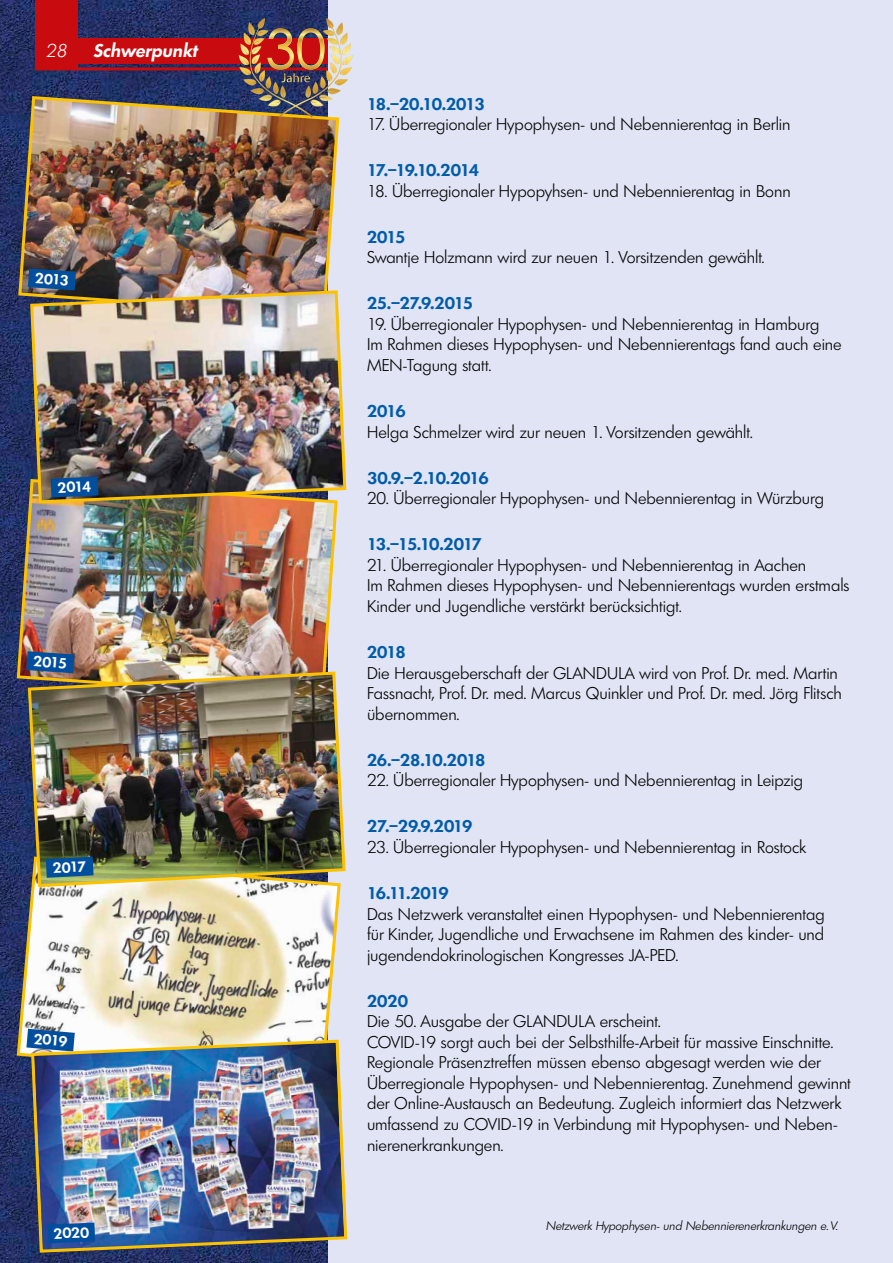
<style>
.page{position:relative;width:893px;height:1263px;background:#e0e4f4}
.page>*{position:absolute;margin:0;border:0;box-sizing:border-box;transform-origin:0 0}
.t1{font:italic 600 18px "Limerick";letter-spacing:.005em;color:#fff}
.t2{font:italic 300 18px "Limerick";color:#fff}
.t3{font:300 16.5px/20.5px "Limerick";color:#000}
.t4{font:600 16.5px "Limerick";letter-spacing:-.07em;color:#005ca9}
.t5{font:600 16.5px "Limerick";letter-spacing:-.045em;color:#005ca9}
.t6{font:600 14.25px "Limerick";color:#fff}
.t7{font:italic 300 12px "Limerick";color:#000}
</style>
<div class="page">
<img style="left:0;top:0;width:327px;height:1263px">
<div style="left:76px;top:39px;width:252px;height:25px;background:#c80b0f"></div>
<div style="left:35px;top:0;width:42px;height:69px;background:#c80b0f"></div>
<hr style="left:35px;top:67px;width:292px;height:3px;background:#c80b0f">
<img style="left:15px;top:855px;width:326px;height:229px">
<svg style="left:26px;top:1029px;width:49px;height:22px"></svg>
<img style="left:30px;top:1038px;width:318px;height:216px">
<svg style="left:48px;top:1222px;width:47px;height:21px"></svg>
<img style="left:15px;top:477px;width:323px;height:224px">
<svg style="left:26px;top:651px;width:48px;height:19px"></svg>
<img style="left:26px;top:670px;width:320px;height:219px">
<svg style="left:46px;top:857px;width:48px;height:21px"></svg>
<img style="left:17px;top:94px;width:323px;height:224px">
<svg style="left:28px;top:268px;width:48px;height:22px"></svg>
<img style="left:29px;top:289px;width:318px;height:216px">
<svg style="left:51px;top:477px;width:47px;height:20px"></svg>
<img style="left:239px;top:18px;width:114px;height:100px">
<p class="t2" style="left:46px;top:39px;width:23px">28</p>
<p class="t1" style="left:94px;top:39px;width:105px">Schwerpunkt</p>
<p class="t6" style="left:36px;top:269px;width:35px;rotate:4deg">2013</p>
<p class="t6" style="left:57px;top:478px;width:35px;rotate:-3deg">2014</p>
<p class="t6" style="left:34px;top:652px;width:35px;rotate:4deg">2015</p>
<p class="t6" style="left:52px;top:859px;width:35px;rotate:-3deg">2017</p>
<p class="t6" style="left:35px;top:1029px;width:35px;rotate:5deg">2019</p>
<p class="t6" style="left:53px;top:1224px;width:37px;rotate:-3deg">2020</p>
<p class="t4" style="left:367px;top:93px;width:119px">18.–20.10.2013</p>
<p class="t3" style="left:367px;top:114px;width:425px">17. Überregionaler Hypophysen- und Nebennierentag in Berlin</p>
<p class="t4" style="left:367px;top:160px;width:114px">17.–19.10.2014</p>
<p class="t3" style="left:367px;top:181px;width:425px">18. Überregionaler Hypopyhsen- und Nebennierentag in Bonn</p>
<p class="t4" style="left:367px;top:226px;width:40px">2015</p>
<p class="t3" style="left:367px;top:247px;width:399px">Swantje Holzmann wird zur neuen 1. Vorsitzenden gewählt.</p>
<p class="t4" style="left:367px;top:293px;width:108px">25.–27.9.2015</p>
<p class="t3" style="left:367px;top:314px;width:476px">19. Überregionaler Hypophysen- und Nebennierentag in Hamburg<br>Im Rahmen dieses Hypophysen- und Nebennierentags fand auch eine<br>MEN-Tagung statt.</p>
<p class="t4" style="left:367px;top:400px;width:40px">2016</p>
<p class="t3" style="left:367px;top:421px;width:387px">Helga Schmelzer wird zur neuen 1. Vorsitzenden gewählt.</p>
<p class="t4" style="left:367px;top:467px;width:123px">30.9.–2.10.2016</p>
<p class="t3" style="left:367px;top:488px;width:459px">20. Überregionaler Hypophysen- und Nebennierentag in Würzburg</p>
<p class="t4" style="left:367px;top:534px;width:117px">13.–15.10.2017</p>
<p class="t3" style="left:367px;top:555px;width:484px">21. Überregionaler Hypophysen- und Nebennierentag in Aachen<br>Im Rahmen dieses Hypophysen- und Nebennierentags wurden erstmals<br>Kinder und Jugendliche verstärkt berücksichtigt.</p>
<p class="t4" style="left:367px;top:641px;width:40px">2018</p>
<p class="t3" style="left:367px;top:662px;width:476px">Die Herausgeberschaft der GLANDULA wird von Prof. Dr. med. Martin<br>Fassnacht, Prof. Dr. med. Marcus Quinkler und Prof. Dr. med. Jörg Flitsch übernommen.</p>
<p class="t5" style="left:367px;top:749px;width:120px">26.–28.10.2018</p>
<p class="t3" style="left:367px;top:770px;width:438px">22. Überregionaler Hypophysen- und Nebennierentag in Leipzig</p>
<p class="t4" style="left:367px;top:816px;width:107px">27.–29.9.2019</p>
<p class="t3" style="left:367px;top:837px;width:441px">23. Überregionaler Hypophysen- und Nebennierentag in Rostock</p>
<p class="t4" style="left:367px;top:882px;width:83px">16.11.2019</p>
<p class="t3" style="left:367px;top:903px;width:459px;text-align:justify">Das Netzwerk veranstaltet einen Hypophysen- und Nebennierentag für Kinder, Jugendliche und Erwachsene im Rahmen des kinder- und jugendendokrinologischen Kongresses JA-PED.</p>
<p class="t4" style="left:367px;top:990px;width:43px">2020</p>
<p class="t3" style="left:367px;top:1011px;width:485px">Die 50. Ausgabe der GLANDULA erscheint.<br>COVID-19 sorgt auch bei der Selbsthilfe-Arbeit für massive Einschnitte.<br>Regionale Präsenztreffen müssen ebenso abgesagt werden wie der Überregionale Hypophysen- und Nebennierentag. Zunehmend gewinnt der Online-Austausch an Bedeutung. Zugleich informiert das Netzwerk umfassend zu COVID-19 in Verbindung mit Hypophysen- und Neben&shy;nierenerkrankungen.</p>
<p class="t7" style="left:546px;top:1218px;width:293px">Netzwerk Hypophysen- und Nebennierenerkrankungen e. V.</p>
</div>
